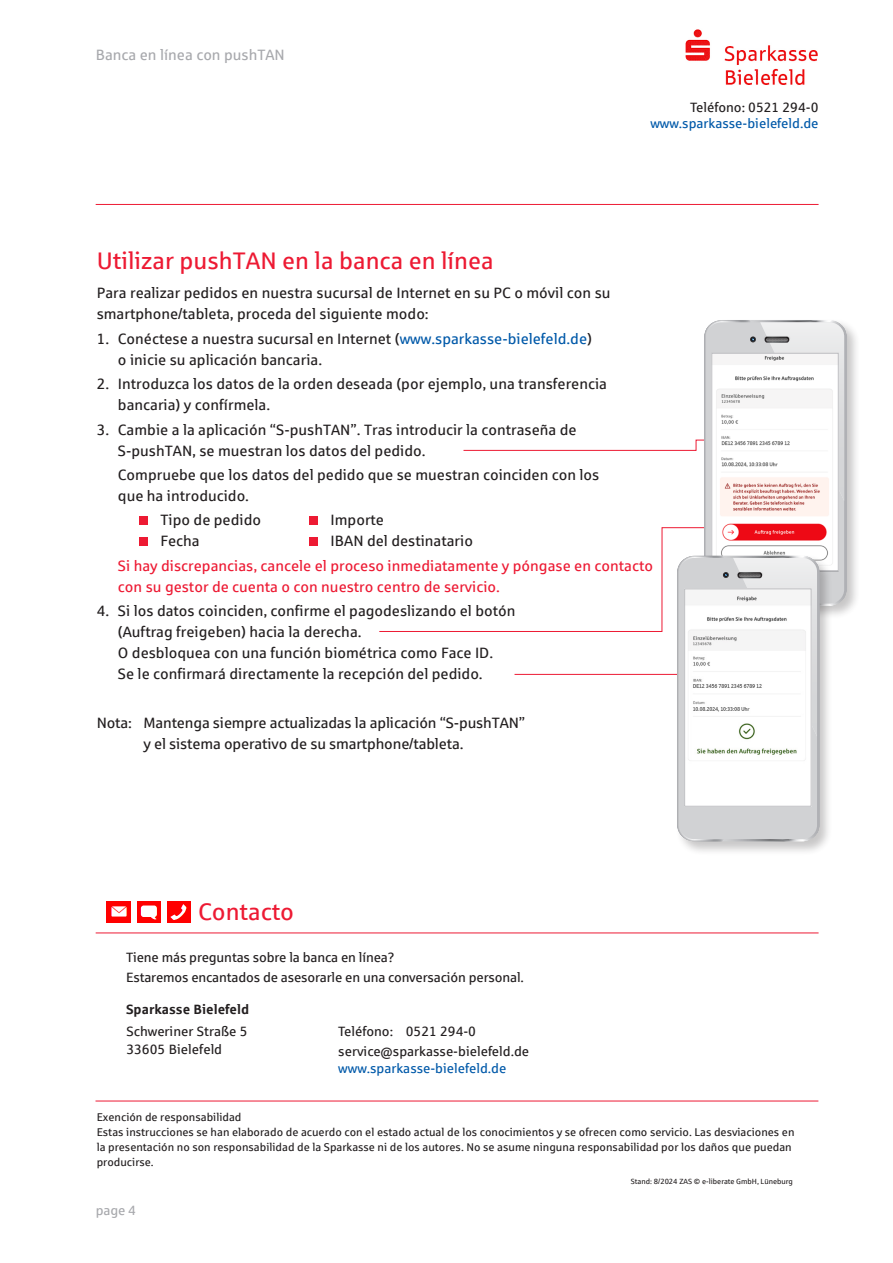
<style>
.page{position:relative;width:893px;height:1263px;background:#fff}
.page>*{position:absolute;margin:0;border:0;box-sizing:border-box;transform-origin:0 0}
.t1{font:24px "Sparkasse Rg";color:#ed1a33}
.t2{font:15px/21px "Sparkasse Rg";color:#231f20}
.t3{font:15px/21px "Sparkasse Rg";color:#ed1a33}
.t4{font:15px "Sparkasse Rg";color:#a8a9ad}
.t5{font:13.5px/20px "Sparkasse Rg";letter-spacing:-.01em;color:#231f20}
.t6{font:13.5px "Sparkasse Rg";color:#0159a9}
.t7{font:700 13.5px "Sparkasse Rg";color:#231f20}
.t8{font:13.5px "Sparkasse Rg";color:#a8a9ad}
.t9{font:11.25px/15px "Sparkasse Rg";color:#231f20}
.t10{font:7.5px "Sparkasse Rg";color:#231f20}
.s1{color:#0159a9}
</style>
<div class="page">
<hr style="left:96px;top:204px;width:723px;height:1px;background:#ed1a33">
<hr style="left:96px;top:1101px;width:722px;height:1px;background:#ed1a33">
<hr style="left:96px;top:932px;width:723px;height:1px;background:#ed1a33">
<img style="left:107px;top:901px;width:23px;height:21px">
<img style="left:137px;top:901px;width:24px;height:21px">
<img style="left:167px;top:901px;width:23px;height:21px">
<img style="left:685px;top:29px;width:133px;height:56px">
<div style="left:139px;top:516px;width:9px;height:9px;background:#ed1a33"></div>
<div style="left:309px;top:516px;width:9px;height:9px;background:#ed1a33"></div>
<div style="left:139px;top:537px;width:9px;height:9px;background:#ed1a33"></div>
<div style="left:309px;top:537px;width:9px;height:9px;background:#ed1a33"></div>
<div style="left:703px;top:318px;width:158px;height:302px;background:#231f20;opacity:.25"></div>
<div style="left:675px;top:554px;width:158px;height:301px;background:#231f20;opacity:.25"></div>
<svg style="left:379px;top:320px;width:468px;height:521px"></svg>
<img style="left:686px;top:590px;width:123px;height:215px">
<div style="left:684px;top:588px;width:127px;height:219px;border:1px solid #bcbdc0"></div>
<p class="t4" style="left:96px;top:46px;width:191px">Banca en línea con pushTAN</p>
<p class="t5" style="left:690px;top:97px;width:130px">Teléfono: 0521 294-0</p>
<p class="t6" style="left:650px;top:115px;width:170px">www.sparkasse-bielefeld.de</p>
<h1 class="t1" style="left:97px;top:246px;width:398px">Utilizar pushTAN en la banca en línea</h1>
<p class="t2" style="left:97px;top:282px;width:515px">Para realizar pedidos en nuestra sucursal de Internet en su PC o móvil con su smartphone/tableta, proceda del siguiente modo:</p>
<p class="t2" style="left:118px;top:328px;width:476px;text-indent:-21px">1. Conéctese a nuestra sucursal en Internet (<span class="s1">www.sparkasse-bielefeld.de</span>) o inicie su aplicación bancaria.</p>
<p class="t2" style="left:118px;top:373px;width:491px;text-indent:-21px">2. Introduzca los datos de la orden deseada (por ejemplo, una transferencia bancaria) y confírmela.</p>
<p class="t2" style="left:118px;top:418px;width:460px;text-indent:-21px">3. Cambie a la aplicación “S-pushTAN”. Tras introducir la contraseña de<br>S-pushTAN, se muestran los datos del pedido.</p>
<p class="t2" style="left:118px;top:464px;width:483px">Compruebe que los datos del pedido que se muestran coinciden con los que ha introducido.</p>
<p class="t2" style="left:160px;top:509px;width:102px">Tipo de pedido</p>
<p class="t2" style="left:331px;top:509px;width:55px">Importe</p>
<p class="t2" style="left:160px;top:530px;width:41px">Fecha</p>
<p class="t2" style="left:331px;top:530px;width:144px">IBAN del destinatario</p>
<p class="t3" style="left:118px;top:555px;width:537px">Si hay discrepancias, cancele el proceso inmediatamente y póngase en contacto con su gestor de cuenta o con nuestro centro de servicio.</p>
<p class="t2" style="left:118px;top:600px;width:399px;text-indent:-21px">4. Si los datos coinciden, confirme el pagodeslizando el botón (Auftrag freigeben) hacia la derecha.<br>O desbloquea con una función biométrica como Face ID.<br>Se le confirmará directamente la recepción del pedido.</p>
<p class="t2" style="left:143px;top:712px;width:383px;text-indent:-47px">Nota: Mantenga siempre actualizadas la aplicación “S-pushTAN” y el sistema operativo de su smartphone/tableta.</p>
<h1 class="t1" style="left:198px;top:897px;width:97px">Contacto</h1>
<p class="t5" style="left:126px;top:947px;width:400px">Tiene más preguntas sobre la banca en línea?<br>Estaremos encantados de asesorarle en una conversación personal.</p>
<p class="t7" style="left:126px;top:1001px;width:125px">Sparkasse Bielefeld</p>
<p class="t5" style="left:126px;top:1022px;width:123px;line-height:18px">Schweriner Straße 5<br>33605 Bielefeld</p>
<p class="t5" style="left:338px;top:1021px;width:192px">Teléfono: 0521 294-0 service@sparkasse-bielefeld.de</p>
<p class="t6" style="left:338px;top:1060px;width:170px">www.sparkasse-bielefeld.de</p>
<p class="t9" style="left:97px;top:1109px;width:699px">Exención de responsabilidad<br>Estas instrucciones se han elaborado de acuerdo con el estado actual de los conocimientos y se ofrecen como servicio. Las desviaciones en la presentación no son responsabilidad de la Sparkasse ni de los autores. No se asume ninguna responsabilidad por los daños que puedan producirse.</p>
<p class="t8" style="left:96px;top:1202px;width:42px">page 4</p>
<p class="t10" style="left:631px;top:1177px;width:164px">Stand: 8/2024 ZAS © e-liberate GmbH, Lüneburg</p>
</div>
